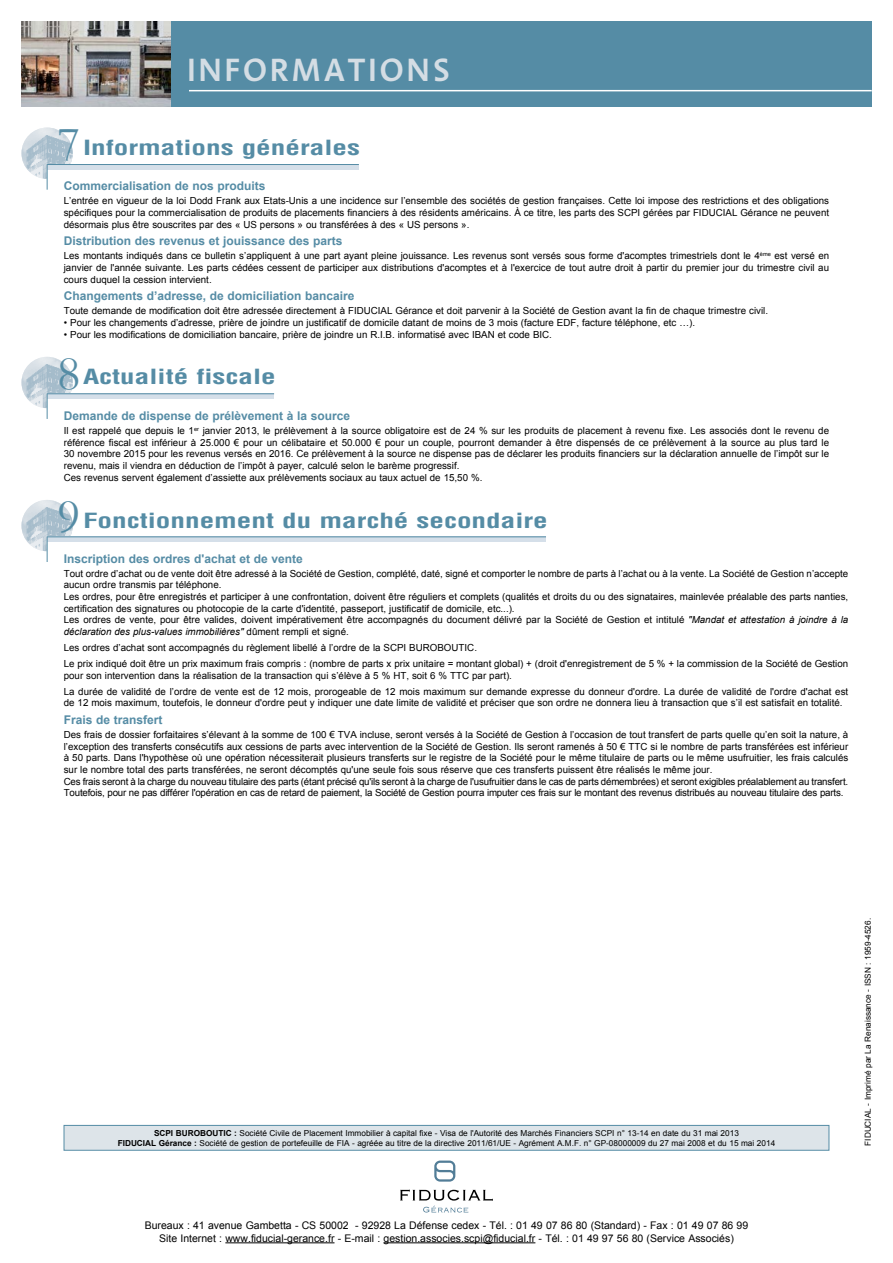
<style>
.page{position:relative;width:893px;height:1263px;background:#fff}
.page>*{position:absolute;margin:0;border:0;box-sizing:border-box;transform-origin:0 0}
.t1{font:49.35px "Garamond";color:#558ca5}
.t2{font:600 33px "Linotype Aroma";letter-spacing:.075em;color:#d4dde4}
.t3{font:700 condensed 20.4px "Helvetica";color:#558ca5;scale:1.43 1}
.t4{font:700 12px "Arial";color:#558ca5}
.t5{font:10.5px/12.6px "Arial";color:#000;text-align:center}
.t6{font:9.75px/11.7px "Arial";color:#000}
.t7{font:8.25px/9.9px "Arial";color:#000;text-align:center}
.s1{font-style:italic}
.s2{font-weight:700}
</style>
<div class="page">
<div style="left:170px;top:21px;width:702px;height:85px;background:#558ca5"></div>
<hr style="left:189px;top:90px;width:683px;height:1px;background:#fff">
<img style="left:21px;top:21px;width:149px;height:85px">
<svg style="left:400px;top:1189px;width:93px;height:24px"></svg>
<svg style="left:434px;top:1160px;width:21px;height:21px"></svg>
<hr style="left:225px;top:1242px;width:109px;height:1px;background:#000">
<hr style="left:383px;top:1242px;width:152px;height:1px;background:#000">
<div style="left:64px;top:1125px;width:765px;height:25px;background:#dde4e9"></div>
<div style="left:64px;top:1125px;width:765px;height:25px;border:1px solid #558ca5"></div>
<div style="left:47px;top:537px;width:499px;height:5px;background:#d5dfe9"></div>
<hr style="left:47px;top:536px;width:499px;height:1px;background:#558ca5">
<svg style="left:21px;top:500px;width:52px;height:62px"></svg>
<div style="left:47px;top:394px;width:227px;height:5px;background:#d5dfe9"></div>
<hr style="left:47px;top:393px;width:227px;height:1px;background:#558ca5">
<svg style="left:21px;top:357px;width:52px;height:62px"></svg>
<div style="left:47px;top:165px;width:312px;height:5px;background:#d5dfe9"></div>
<hr style="left:47px;top:164px;width:312px;height:1px;background:#558ca5">
<svg style="left:21px;top:128px;width:52px;height:62px"></svg>
<h2 class="t2" style="left:187px;top:48px;width:265px">INFORMATIONS</h2>
<h1 class="t1" style="left:57px;top:111px;width:25px">7</h1>
<h3 class="t3" style="left:83px;top:135px;width:195px">Informations générales</h3>
<p class="t4" style="left:64px;top:178px;width:203px">Commercialisation de nos produits</p>
<p class="t6" style="left:64px;top:195px;width:767px;text-align:justify">L’entrée en vigueur de la loi Dodd Frank aux Etats-Unis a une incidence sur l’ensemble des sociétés de gestion françaises. Cette loi impose des restrictions et des obligations spécifiques pour la commercialisation de produits de placements financiers à des résidents américains. À ce titre, les parts des SCPI gérées par FIDUCIAL Gérance ne peuvent désormais plus être souscrites par des « US persons » ou transférées à des « US persons ».</p>
<p class="t4" style="left:64px;top:233px;width:280px">Distribution des revenus et jouissance des parts</p>
<p class="t6" style="left:64px;top:250px;width:767px;text-align:justify">Les montants indiqués dans ce bulletin s’appliquent à une part ayant pleine jouissance. Les revenus sont versés sous forme d'acomptes trimestriels dont le 4<sup>ème</sup> est versé en janvier de l'année suivante. Les parts cédées cessent de participer aux distributions d'acomptes et à l'exercice de tout autre droit à partir du premier jour du trimestre civil au cours duquel la cession intervient.</p>
<p class="t4" style="left:64px;top:288px;width:292px">Changements d’adresse, de domiciliation bancaire</p>
<p class="t6" style="left:64px;top:305px;width:706px">Toute demande de modification doit être adressée directement à FIDUCIAL Gérance et doit parvenir à la Société de Gestion avant la fin de chaque trimestre civil.</p>
<p class="t6" style="left:64px;top:317px;width:633px">• Pour les changements d’adresse, prière de joindre un justificatif de domicile datant de moins de 3 mois (facture EDF, facture téléphone, etc …).</p>
<p class="t6" style="left:64px;top:328px;width:490px">• Pour les modifications de domiciliation bancaire, prière de joindre un R.I.B. informatisé avec IBAN et code BIC.</p>
<h1 class="t1" style="left:57px;top:341px;width:25px">8</h1>
<h3 class="t3" style="left:83px;top:364px;width:136px">Actualité fiscale</h3>
<p class="t4" style="left:64px;top:408px;width:288px">Demande de dispense de prélèvement à la source</p>
<p class="t6" style="left:64px;top:425px;width:767px">Il est rappelé que depuis le 1<sup>er</sup> janvier 2013, le prélèvement à la source obligatoire est de 24 % sur les produits de placement à revenu fixe. Les associés dont le revenu de référence fiscal est inférieur à 25.000 € pour un célibataire et 50.000 € pour un couple, pourront demander à être dispensés de ce prélèvement à la source au plus tard le 30 novembre 2015 pour les revenus versés en 2016. Ce prélèvement à la source ne dispense pas de déclarer les produits financiers sur la déclaration annuelle de l’impôt sur le revenu, mais il viendra en déduction de l’impôt à payer, calculé selon le barème progressif.<br>Ces revenus servent également d’assiette aux prélèvements sociaux au taux actuel de 15,50 %.</p>
<h1 class="t1" style="left:57px;top:484px;width:25px">9</h1>
<h3 class="t3" style="left:83px;top:507px;width:326px">Fonctionnement du marché secondaire</h3>
<p class="t4" style="left:64px;top:550px;width:240px">Inscription des ordres d'achat et de vente</p>
<p class="t6" style="left:64px;top:567px;width:786px">Tout ordre d’achat ou de vente doit être adressé à la Société de Gestion, complété, daté, signé et comporter le nombre de parts à l’achat ou à la vente. La Société de Gestion n’accepte aucun ordre transmis par téléphone.<br>Les ordres, pour être enregistrés et participer à une confrontation, doivent être réguliers et complets (qualités et droits du ou des signataires, mainlevée préalable des parts nanties, certification des signatures ou photocopie de la carte d'identité, passeport, justificatif de domicile, etc...).<br>Les ordres de vente, pour être valides, doivent impérativement être accompagnés du document délivré par la Société de Gestion et intitulé <span class="s1">"Mandat et attestation à joindre à la déclaration des plus-values immobilières"</span> dûment rempli et signé.</p>
<p class="t6" style="left:64px;top:640px;width:786px;line-height:15.9px">Les ordres d’achat sont accompagnés du règlement libellé à l’ordre de la SCPI BUROBOUTIC.<br>Le prix indiqué doit être un prix maximum frais compris : (nombre de parts x prix unitaire = montant global) + (droit d'enregistrement de 5 % + la commission de la Société de Gestion</p>
<p class="t6" style="left:64px;top:667px;width:786px;line-height:15.9px">pour son intervention dans la réalisation de la transaction qui s’élève à 5 % HT, soit 6 % TTC par part).<br>La durée de validité de l’ordre de vente est de 12 mois, prorogeable de 12 mois maximum sur demande expresse du donneur d'ordre. La durée de validité de l'ordre d'achat est</p>
<p class="t6" style="left:64px;top:697px;width:780px">de 12 mois maximum, toutefois, le donneur d'ordre peut y indiquer une date limite de validité et préciser que son ordre ne donnera lieu à transaction que s’il est satisfait en totalité.</p>
<p class="t4" style="left:64px;top:712px;width:100px">Frais de transfert</p>
<p class="t6" style="left:64px;top:729px;width:786px">Des frais de dossier forfaitaires s’élevant à la somme de 100 € TVA incluse, seront versés à la Société de Gestion à l’occasion de tout transfert de parts quelle qu’en soit la nature, à l’exception des transferts consécutifs aux cessions de parts avec intervention de la Société de Gestion. Ils seront ramenés à 50 € TTC si le nombre de parts transférées est inférieur à 50 parts. Dans l'hypothèse où une opération nécessiterait plusieurs transferts sur le registre de la Société pour le même titulaire de parts ou le même usufruitier, les frais calculés sur le nombre total des parts transférées, ne seront décomptés qu'une seule fois sous réserve que ces transferts puissent être réalisés le même jour.<br>Ces frais seront à la charge du nouveau titulaire des parts (étant précisé qu'ils seront à la charge de l'usufruitier dans le cas de parts démembrées) et seront exigibles préalablement au transfert.<br>Toutefois, pour ne pas différer l'opération en cas de retard de paiement, la Société de Gestion pourra imputer ces frais sur le montant des revenus distribués au nouveau titulaire des parts.</p>
<p class="t7" style="left:118px;top:1128px;width:659px"><span class="s2">SCPI BUROBOUTIC :</span> Société Civile de Placement Immobilier à capital fixe - Visa de l'Autorité des Marchés Financiers SCPI n° 13-14 en date du 31 mai 2013<br><span class="s2">FIDUCIAL Gérance :</span> Société de gestion de portefeuille de FIA - agréée au titre de la directive 2011/61/UE - Agrément A.M.F. n° GP-08000009 du 27 mai 2008 et du 15 mai 2014</p>
<p class="t5" style="left:145px;top:1219px;width:605px">Bureaux : 41 avenue Gambetta - CS 50002 - 92928 La Défense cedex - Tél. : 01 49 07 86 80 (Standard) - Fax : 01 49 07 86 99<br>Site Internet : www.fiducial-gerance.fr - E-mail : gestion.associes.scpi@fiducial.fr - Tél. : 01 49 97 56 80 (Service Associés)</p>
<p class="t7" style="left:863px;top:1146px;width:229px;rotate:-90deg">FIDUCIAL - Imprimé par La Renaissance - ISSN : 1959-4526.</p>
</div>
